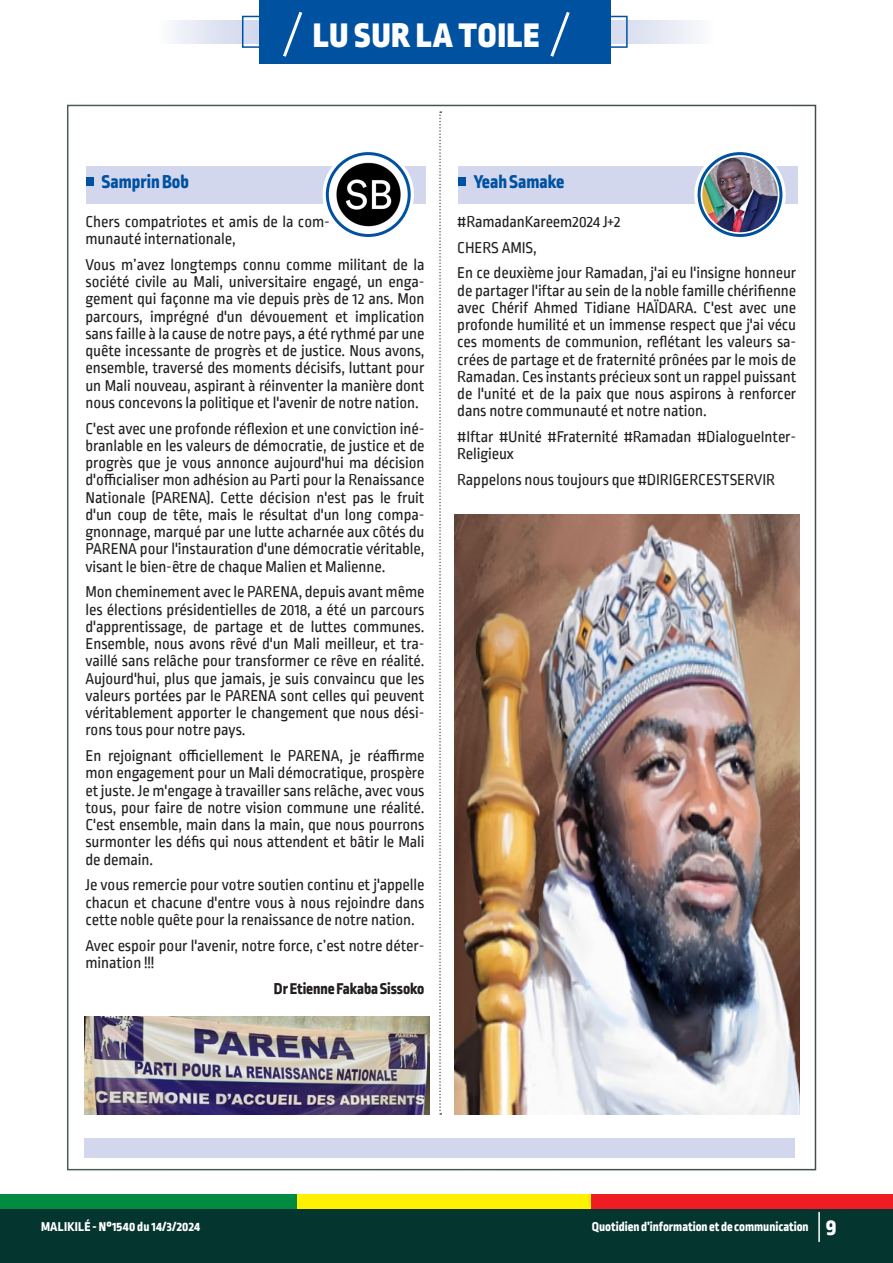
<style>
.page{position:relative;width:893px;height:1263px;background:#fff}
.page>*{position:absolute;margin:0;border:0;box-sizing:border-box;transform-origin:0 0}
.t1{font:900 36px "Ropa Sans Pro";letter-spacing:.03em;color:#fff}
.t2{font:800 19.5px "Ropa Sans Pro";color:#0052a1}
.t3{font:16.5px/17.2px "Ropa Sans PTT";letter-spacing:-.005em;color:#231f20;text-align:justify}
.t4{font:800 16.5px "Ropa Sans Pro";letter-spacing:-.005em;color:#231f20}
.t5{font:800 13.5px "Ropa Sans Pro";color:#fff}
.t6{font:800 13.5px "Ropa Sans Pro";letter-spacing:.02em;color:#fff}
.s1{font-size:24px}
</style>
<div class="page">
<div style="left:0;top:1195px;width:297px;height:17px;background:#008b43"></div>
<div style="left:297px;top:1195px;width:297px;height:17px;background:#fff101"></div>
<div style="left:592px;top:1195px;width:301px;height:17px;background:#ee1d23"></div>
<div style="left:0;top:1209px;width:893px;height:54px;background:#05352f"></div>
<hr style="left:818px;top:1212px;width:2px;height:30px;background:#fff">
<svg style="left:172px;top:21px;width:527px;height:23px;background:#e1e5f3"></svg>
<div style="left:242px;top:16px;width:386px;height:32px;border:2px solid #0052a1"></div>
<div style="left:259px;top:0;width:351px;height:64px;background:#0052a1"></div>
<svg style="left:283px;top:11px;width:20px;height:46px"></svg>
<svg style="left:550px;top:12px;width:20px;height:45px"></svg>
<div style="left:85px;top:1138px;width:710px;height:20px;background:#d3d7ee"></div>
<svg style="left:439px;top:111px;width:2px;height:1004px"></svg>
<img style="left:85px;top:1016px;width:344px;height:99px">
<img style="left:455px;top:515px;width:345px;height:600px">
<div style="left:87px;top:166px;width:339px;height:38px;background:#d3d7ee"></div>
<div style="left:87px;top:178px;width:7px;height:8px;background:#0052a1"></div>
<div style="left:458px;top:166px;width:340px;height:38px;background:#d3d7ee"></div>
<div style="left:458px;top:178px;width:8px;height:8px;background:#0052a1"></div>
<svg style="left:323px;top:149px;width:91px;height:91px"></svg>
<svg style="left:327px;top:154px;width:82px;height:81px"></svg>
<div style="left:326px;top:152px;width:85px;height:85px;border:3px solid #0052a1;border-radius:50%"></div>
<img style="left:330px;top:157px;width:76px;height:75px;border-radius:38px">
<svg style="left:694px;top:149px;width:92px;height:91px"></svg>
<svg style="left:699px;top:154px;width:82px;height:81px"></svg>
<div style="left:698px;top:152px;width:84px;height:85px;border:3px solid #0052a1;border-radius:50%"></div>
<img style="left:702px;top:157px;width:76px;height:75px;border-radius:38px">
<p class="t1" style="left:313px;top:13px;width:228px">LU SUR LA TOILE</p>
<p class="t2" style="left:102px;top:170px;width:89px">Samprin Bob</p>
<p class="t2" style="left:473px;top:170px;width:93px">Yeah Samake</p>
<p class="t3" style="left:85px;top:214px;width:246px">Chers compatriotes et amis de la com&shy;munauté internationale,</p>
<p class="t3" style="left:85px;top:257px;width:341px">Vous m’avez longtemps connu comme militant de la société civile au Mali, universitaire engagé, un enga&shy;gement qui façonne ma vie depuis près de 12 ans. Mon parcours, imprégné d'un dévouement et implication sans faille à la cause de notre pays, a été rythmé par une quête incessante de progrès et de justice. Nous avons, ensemble, traversé des moments décisifs, luttant pour un Mali nouveau, aspirant à réinventer la manière dont nous concevons la politique et l'avenir de notre nation.</p>
<p class="t3" style="left:85px;top:421px;width:341px">C'est avec une profonde réflexion et une conviction iné&shy;branlable en les valeurs de démocratie, de justice et de progrès que je vous annonce aujourd'hui ma décision d'officialiser mon adhésion au Parti pour la Renaissance Nationale (PARENA). Cette décision n'est pas le fruit d'un coup de tête, mais le résultat d'un long compa&shy;gnonnage, marqué par une lutte acharnée aux côtés du PARENA pour l'instauration d'une démocratie véritable, visant le bien-être de chaque Malien et Malienne.</p>
<p class="t3" style="left:85px;top:584px;width:341px">Mon cheminement avec le PARENA, depuis avant même les élections présidentielles de 2018, a été un parcours d'apprentissage, de partage et de luttes communes.<br>Ensemble, nous avons rêvé d'un Mali meilleur, et tra&shy;vaillé sans relâche pour transformer ce rêve en réalité.<br>Aujourd'hui, plus que jamais, je suis convaincu que les valeurs portées par le PARENA sont celles qui peuvent véritablement apporter le changement que nous dési&shy;rons tous pour notre pays.</p>
<p class="t3" style="left:85px;top:748px;width:341px">En rejoignant officiellement le PARENA, je réaffirme mon engagement pour un Mali démocratique, prospère et juste. Je m'engage à travailler sans relâche, avec vous tous, pour faire de notre vision commune une réalité.<br>C'est ensemble, main dans la main, que nous pourrons surmonter les défis qui nous attendent et bâtir le Mali de demain.</p>
<p class="t3" style="left:85px;top:877px;width:341px">Je vous remercie pour votre soutien continu et j'appelle chacun et chacune d'entre vous à nous rejoindre dans cette noble quête pour la renaissance de notre nation.</p>
<p class="t3" style="left:85px;top:938px;width:341px">Avec espoir pour l'avenir, notre force, c’est notre déter&shy;mination !!!</p>
<p class="t4" style="left:274px;top:979px;width:152px">Dr Etienne Fakaba Sissoko</p>
<p class="t3" style="left:457px;top:214px;width:165px">#RamadanKareem2024 J+2</p>
<p class="t3" style="left:457px;top:240px;width:81px">CHERS AMIS,</p>
<p class="t3" style="left:457px;top:265px;width:341px">En ce deuxième jour Ramadan, j'ai eu l'insigne honneur de partager l'iftar au sein de la noble famille chérifienne avec Chérif Ahmed Tidiane HAÏDARA. C'est avec une profonde humilité et un immense respect que j'ai vécu ces moments de communion, reflétant les valeurs sa&shy;crées de partage et de fraternité prônées par le mois de Ramadan. Ces instants précieux sont un rappel puissant de l'unité et de la paix que nous aspirons à renforcer dans notre communauté et notre nation.</p>
<p class="t3" style="left:457px;top:429px;width:341px">#Iftar #Unité #Fraternité #Ramadan #DialogueInter-<br>Religieux</p>
<p class="t3" style="left:457px;top:472px;width:319px">Rappelons nous toujours que #DIRIGERCESTSERVIR</p>
<p class="t6" style="left:41px;top:1219px;width:161px">MALIKILÉ - N°1540 du 14/3/2024</p>
<p class="t5" style="left:592px;top:1219px;width:246px">Quotidien d’information et de communication <span class="s1">9</span></p>
</div>
